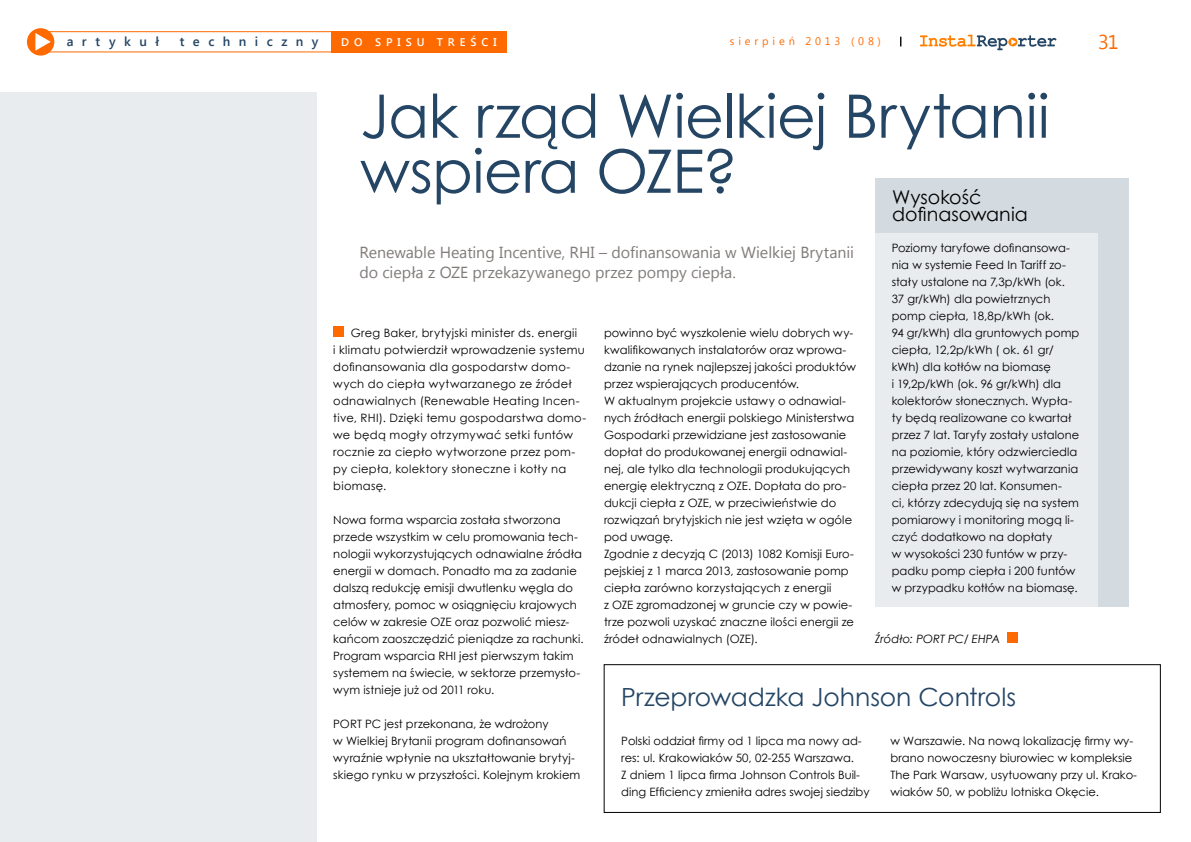
<style>
.page{position:relative;width:1191px;height:842px;background:#fff}
.page>*{position:absolute;margin:0;border:0;box-sizing:border-box;transform-origin:0 0}
.t1{font:60px/55px "Century Gothic";letter-spacing:-.01em;color:#244564}
.t2{font:25px "Century Gothic";color:#244564}
.t3{font:20px "Segoe UI";color:#ff6a00}
.t4{font:19px/17px "Century Gothic";color:#000}
.t5{font:16px/20px "Segoe UI";letter-spacing:-.005em;color:#807c7a}
.t6{font:600 13px "Segoe UI";letter-spacing:.65em;color:#244564}
.t7{font:11.5px/17px "Century Gothic";letter-spacing:.005em;color:#000}
.t8{font:11.5px/17px "Century Gothic";letter-spacing:.025em;color:#000}
.t9{font:italic 11.5px "Century Gothic";color:#000}
.t10{font:600 11.1px "Segoe UI";letter-spacing:.445em;color:#fff}
.t11{font:11px "Segoe UI";letter-spacing:.35em;color:#ff6a00}
</style>
<div class="page">
<div style="left:27px;top:28px;width:27px;height:28px;background:#ff6a00;border-radius:50%"></div>
<svg style="left:35px;top:33px;width:16px;height:17px"></svg>
<svg style="left:920px;top:35px;width:136px;height:15px"></svg>
<div style="left:33px;top:31px;width:310px;height:21px;border:1px solid #ff6a00"></div>
<div style="left:331px;top:31px;width:176px;height:21px;background:#ff6a00"></div>
<div style="left:333px;top:327px;width:11px;height:10px;background:#ff6a00"></div>
<div style="left:875px;top:178px;width:253px;height:429px;background:#d3dae0"></div>
<div style="left:873px;top:233px;width:224px;height:386px;background:#e8ecef"></div>
<div style="left:1006px;top:633px;width:11px;height:10px;background:#ff6a00"></div>
<div style="left:604px;top:664px;width:556px;height:148px;border:1px solid #000"></div>
<div style="left:0;top:93px;width:316px;height:749px;background:#e9ecef"></div>
<p class="t6" style="left:67px;top:32px;width:94px">artykuł</p>
<p class="t6" style="left:180px;top:32px;width:140px">techniczny</p>
<p class="t10" style="left:341px;top:34px;width:157px">do spisu treści</p>
<p class="t11" style="left:730px;top:34px;width:153px">sierpień 2013 (08)</p>
<h3 class="t3" style="left:1098px;top:28px;width:22px">31</h3>
<h1 class="t1" style="left:360px;top:88px;width:691px">Jak rząd Wielkiej Brytanii wspiera OZE?</h1>
<h3 class="t4" style="left:892px;top:188px;width:137px">Wysokość dofinasowania</h3>
<p class="t7" style="left:891px;top:239px;width:189px">Poziomy taryfowe dofinansowa&shy;nia w systemie Feed In Tariff zo&shy;stały ustalone na 7,3p/kWh (ok.<br>37 gr/kWh) dla powietrznych pomp ciepła, 18,8p/kWh (ok.<br>94 gr/kWh) dla gruntowych pomp ciepła, 12,2p/kWh ( ok. 61 gr/ kWh) dla kotłów na biomasę<br>i 19,2p/kWh (ok. 96 gr/kWh) dla kolektorów słonecznych. Wypła&shy;ty będą realizowane co kwartał przez 7 lat. Taryfy zostały ustalone na poziomie, który odzwierciedla przewidywany koszt wytwarzania ciepła przez 20 lat. Konsumen-<br>ci, którzy zdecydują się na system pomiarowy i monitoring mogą li&shy;czyć dodatkowo na dopłaty<br>w wysokości 230 funtów w przy&shy;padku pomp ciepła i 200 funtów w przypadku kotłów na biomasę.</p>
<p class="t9" style="left:874px;top:631px;width:127px">Źródło: PORT PC/ EHPA</p>
<h3 class="t5" style="left:359px;top:242px;width:496px">Renewable Heating Incentive, RHI – dofinansowania w Wielkiej Brytanii do ciepła z OZE przekazywanego przez pompy ciepła.</h3>
<p class="t7" style="left:604px;top:324px;width:253px">powinno być wyszkolenie wielu dobrych wy&shy;kwalifikowanych instalatorów oraz wprowa&shy;dzanie na rynek najlepszej jakości produktów przez wspierających producentów.<br>W aktualnym projekcie ustawy o odnawial&shy;nych źródłach energii polskiego Ministerstwa Gospodarki przewidziane jest zastosowanie dopłat do produkowanej energii odnawial&shy;nej, ale tylko dla technologii produkujących energię elektryczną z OZE. Dopłata do pro&shy;dukcji ciepła z OZE, w przeciwieństwie do rozwiązań brytyjskich nie jest wzięta w ogóle pod uwagę.<br>Zgodnie z decyzją C (2013) 1082 Komisji Euro&shy;pejskiej z 1 marca 2013, zastosowanie pomp ciepła zarówno korzystających z energii<br>z OZE zgromadzonej w gruncie czy w powie&shy;trze pozwoli uzyskać znaczne ilości energii ze źródeł odnawialnych (OZE).</p>
<p class="t8" style="left:333px;top:324px;width:254px;text-indent:18px">Greg Baker, brytyjski minister ds. energii<br>i klimatu potwierdził wprowadzenie systemu dofinansowania dla gospodarstw domo&shy;wych do ciepła wytwarzanego ze źródeł odnawialnych (Renewable Heating Incen&shy;tive, RHI). Dzięki temu gospodarstwa domo&shy;we będą mogły otrzymywać setki funtów rocznie za ciepło wytworzone przez pom&shy;py ciepła, kolektory słoneczne i kotły na biomasę.</p>
<p class="t7" style="left:333px;top:511px;width:252px">Nowa forma wsparcia została stworzona przede wszystkim w celu promowania tech&shy;nologii wykorzystujących odnawialne źródła energii w domach. Ponadto ma za zadanie dalszą redukcję emisji dwutlenku węgla do atmosfery, pomoc w osiągnięciu krajowych celów w zakresie OZE oraz pozwolić miesz&shy;kańcom zaoszczędzić pieniądze za rachunki.<br>Program wsparcia RHI jest pierwszym takim systemem na świecie, w sektorze przemysło&shy;wym istnieje już od 2011 roku.</p>
<p class="t7" style="left:333px;top:715px;width:248px">PORT PC jest przekonana, że wdrożony<br>w Wielkiej Brytanii program dofinansowań wyraźnie wpłynie na ukształtowanie brytyj&shy;skiego rynku w przyszłości. Kolejnym krokiem</p>
<h2 class="t2" style="left:621px;top:679px;width:397px">Przeprowadzka Johnson Controls</h2>
<p class="t7" style="left:621px;top:732px;width:250px">Polski oddział firmy od 1 lipca ma nowy ad&shy;res: ul. Krakowiaków 50, 02-255 Warszawa.<br>Z dniem 1 lipca firma Johnson Controls Buil&shy;ding Efficiency zmieniła adres swojej siedziby</p>
<p class="t7" style="left:890px;top:732px;width:248px">w Warszawie. Na nową lokalizację firmy wy&shy;brano nowoczesny biurowiec w kompleksie The Park Warsaw, usytuowany przy ul. Krako&shy;wiaków 50, w pobliżu lotniska Okęcie.</p>
</div>
